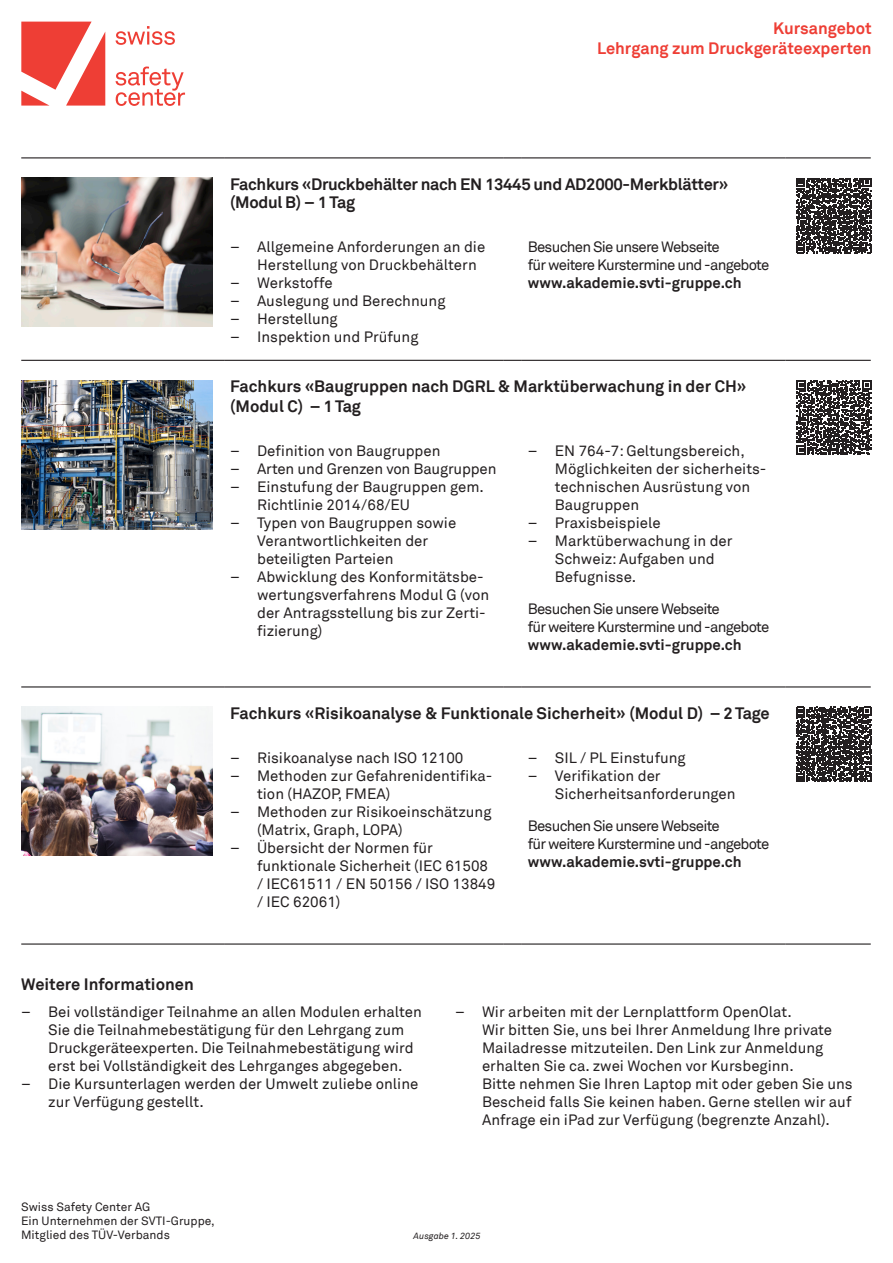
<style>
.page{position:relative;width:893px;height:1263px;background:#fff}
.page>*{position:absolute;margin:0;border:0;box-sizing:border-box;transform-origin:0 0}
.t1{font:700 16.5px/19.8px "Akkurat TT";color:#231f20}
.t2{font:700 16.5px/18px "Akkurat TT";letter-spacing:-.02em;color:#231f20}
.t3{font:700 16.5px/19.8px "Akkurat TT";color:#ee3e35;text-align:right}
.Aufzählung{font:15px/18px "Akkurat TT";color:#231f20}
.Aufzählung-2{font:15px/18px "Akkurat TT";letter-spacing:-.05em;color:#231f20}
.t4{font:12px "Akkurat TT";color:#231f20}
.t5{font:italic 9px "Akkurat TT";color:#231f20}
.s1{font-weight:700}
</style>
<div class="page">
<svg style="left:21px;top:22px;width:84px;height:84px"></svg>
<svg style="left:116px;top:26px;width:59px;height:19px"></svg>
<svg style="left:116px;top:67px;width:69px;height:39px"></svg>
<hr style="left:21px;top:157px;width:203px;height:1px;background:#231f20">
<hr style="left:224px;top:157px;width:279px;height:1px;background:#231f20">
<svg style="left:503px;top:157px;width:19px;height:1px"></svg>
<hr style="left:522px;top:157px;width:264px;height:1px;background:#231f20">
<hr style="left:786px;top:157px;width:85px;height:1px;background:#231f20">
<hr style="left:21px;top:360px;width:203px;height:1px;background:#231f20">
<hr style="left:224px;top:360px;width:279px;height:1px;background:#231f20">
<svg style="left:503px;top:360px;width:19px;height:1px"></svg>
<hr style="left:522px;top:360px;width:264px;height:1px;background:#231f20">
<hr style="left:786px;top:360px;width:85px;height:1px;background:#231f20">
<hr style="left:21px;top:686px;width:203px;height:1px;background:#231f20">
<hr style="left:224px;top:686px;width:279px;height:1px;background:#231f20">
<svg style="left:503px;top:686px;width:19px;height:1px"></svg>
<hr style="left:522px;top:686px;width:264px;height:1px;background:#231f20">
<hr style="left:786px;top:686px;width:85px;height:1px;background:#231f20">
<hr style="left:21px;top:943px;width:203px;height:1px;background:#231f20">
<hr style="left:224px;top:943px;width:279px;height:1px;background:#231f20">
<svg style="left:503px;top:943px;width:19px;height:1px"></svg>
<hr style="left:522px;top:943px;width:264px;height:1px;background:#231f20">
<hr style="left:786px;top:943px;width:85px;height:1px;background:#231f20">
<svg style="left:797px;top:380px;width:74px;height:75px"></svg>
<svg style="left:796px;top:707px;width:75px;height:75px"></svg>
<svg style="left:796px;top:178px;width:75px;height:75px"></svg>
<img style="left:21px;top:178px;width:192px;height:148px">
<img style="left:21px;top:380px;width:192px;height:149px">
<img style="left:21px;top:707px;width:192px;height:148px">
<p class="t3" style="left:597px;top:18px;width:276px">Kursangebot<br>Lehrgang zum Druckgeräteexperten</p>
<p class="t2" style="left:230px;top:175px;width:500px">Fachkurs «Druckbehälter nach EN 13445 und AD2000-Merkblätter» (Modul B) – 1 Tag</p>
<p class="Aufzählung" style="left:257px;top:237px;width:230px;text-indent:-27px">– Allgemeine Anforderungen an die<br>Herstellung von Druckbehältern</p>
<p class="Aufzählung" style="left:230px;top:273px;width:104px">– Werkstoffe</p>
<p class="Aufzählung" style="left:230px;top:291px;width:217px">– Auslegung und Berechnung</p>
<p class="Aufzählung" style="left:230px;top:309px;width:109px">– Herstellung</p>
<p class="Aufzählung" style="left:230px;top:327px;width:190px">– Inspektion und Prüfung</p>
<p class="Aufzählung-2" style="left:528px;top:237px;width:243px">Besuchen Sie unsere Webseite<br>für weitere Kurstermine und -angebote <span class="s1">www.akademie.svti-gruppe.ch</span></p>
<p class="t1" style="left:230px;top:376px;width:518px">Fachkurs «Baugruppen nach DGRL &amp; Marktüberwachung in der CH» (Modul C) – 1 Tag</p>
<p class="Aufzählung" style="left:230px;top:442px;width:212px">– Definition von Baugruppen</p>
<p class="Aufzählung" style="left:230px;top:460px;width:268px">– Arten und Grenzen von Baugruppen</p>
<p class="Aufzählung" style="left:257px;top:478px;width:228px;text-indent:-27px">– Einstufung der Baugruppen gem.<br>Richtlinie 2014/68/EU</p>
<p class="Aufzählung" style="left:257px;top:514px;width:201px;text-indent:-27px">– Typen von Baugruppen sowie<br>Verantwortlichkeiten der beteiligten Parteien</p>
<p class="Aufzählung" style="left:257px;top:568px;width:234px;text-indent:-27px">– Abwicklung des Konformitätsbe&shy;wertungsverfahrens Modul G (von der Antragsstellung bis zur Zerti&shy;fizierung)</p>
<p class="Aufzählung" style="left:555px;top:442px;width:213px;text-indent:-27px">– EN 764-7: Geltungsbereich,<br>Möglichkeiten der sicherheits&shy;technischen Ausrüstung von<br>Baugruppen</p>
<p class="Aufzählung" style="left:528px;top:514px;width:134px">– Praxisbeispiele</p>
<p class="Aufzählung" style="left:555px;top:532px;width:179px;text-indent:-27px">– Marktüberwachung in der<br>Schweiz: Aufgaben und<br>Befugnisse.</p>
<p class="Aufzählung-2" style="left:528px;top:600px;width:243px">Besuchen Sie unsere Webseite<br>für weitere Kurstermine und -angebote <span class="s1">www.akademie.svti-gruppe.ch</span></p>
<p class="t1" style="left:230px;top:703px;width:541px">Fachkurs «Risikoanalyse &amp; Funktionale Sicherheit» (Modul D) – 2 Tage</p>
<p class="Aufzählung" style="left:230px;top:748px;width:235px">– Risikoanalyse nach ISO 12100</p>
<p class="Aufzählung" style="left:257px;top:766px;width:237px;text-indent:-27px">– Methoden zur Gefahrenidentifika&shy;tion (HAZOP, FMEA)</p>
<p class="Aufzählung" style="left:257px;top:802px;width:236px;text-indent:-27px">– Methoden zur Risikoeinschätzung (Matrix, Graph, LOPA)</p>
<p class="Aufzählung" style="left:257px;top:838px;width:240px;text-indent:-27px">– Übersicht der Normen für funktionale Sicherheit (IEC 61508 / IEC61511 / EN 50156 / ISO 13849 / IEC 62061)</p>
<p class="Aufzählung" style="left:528px;top:748px;width:159px">– SIL / PL Einstufung</p>
<p class="Aufzählung" style="left:555px;top:766px;width:182px;text-indent:-27px">– Verifikation der<br>Sicherheitsanforderungen</p>
<p class="Aufzählung-2" style="left:528px;top:817px;width:243px">Besuchen Sie unsere Webseite<br>für weitere Kurstermine und -angebote <span class="s1">www.akademie.svti-gruppe.ch</span></p>
<p class="t1" style="left:21px;top:974px;width:174px">Weitere Informationen</p>
<p class="Aufzählung" style="left:48px;top:1003px;width:375px;text-indent:-27px">– Bei vollständiger Teilnahme an allen Modulen erhalten Sie die Teilnahmebestätigung für den Lehrgang zum Druckgeräteexperten. Die Teilnahmebestätigung wird erst bei Vollständigkeit des Lehrganges abgegeben.</p>
<p class="Aufzählung" style="left:48px;top:1075px;width:372px;text-indent:-27px">– Die Kursunterlagen werden der Umwelt zuliebe online zur Verfügung gestellt.</p>
<p class="Aufzählung" style="left:482px;top:1003px;width:372px;text-indent:-27px">– Wir arbeiten mit der Lernplattform OpenOlat.<br>Wir bitten Sie, uns bei Ihrer Anmeldung Ihre private Mailadresse mitzuteilen. Den Link zur Anmeldung erhalten Sie ca. zwei Wochen vor Kursbeginn.<br>Bitte nehmen Sie Ihren Laptop mit oder geben Sie uns Bescheid falls Sie keinen haben. Gerne stellen wir auf Anfrage ein iPad zur Verfügung (begrenzte Anzahl).</p>
<p class="t4" style="left:21px;top:1199px;width:131px">Swiss Safety Center AG</p>
<p class="t4" style="left:21px;top:1214px;width:195px">Ein Unternehmen der SVTI-Gruppe,</p>
<p class="t4" style="left:21px;top:1228px;width:150px">Mitglied des TÜV-Verbands</p>
<p class="t5" style="left:414px;top:1231px;width:69px">Ausgabe 1. 2025</p>
</div>
